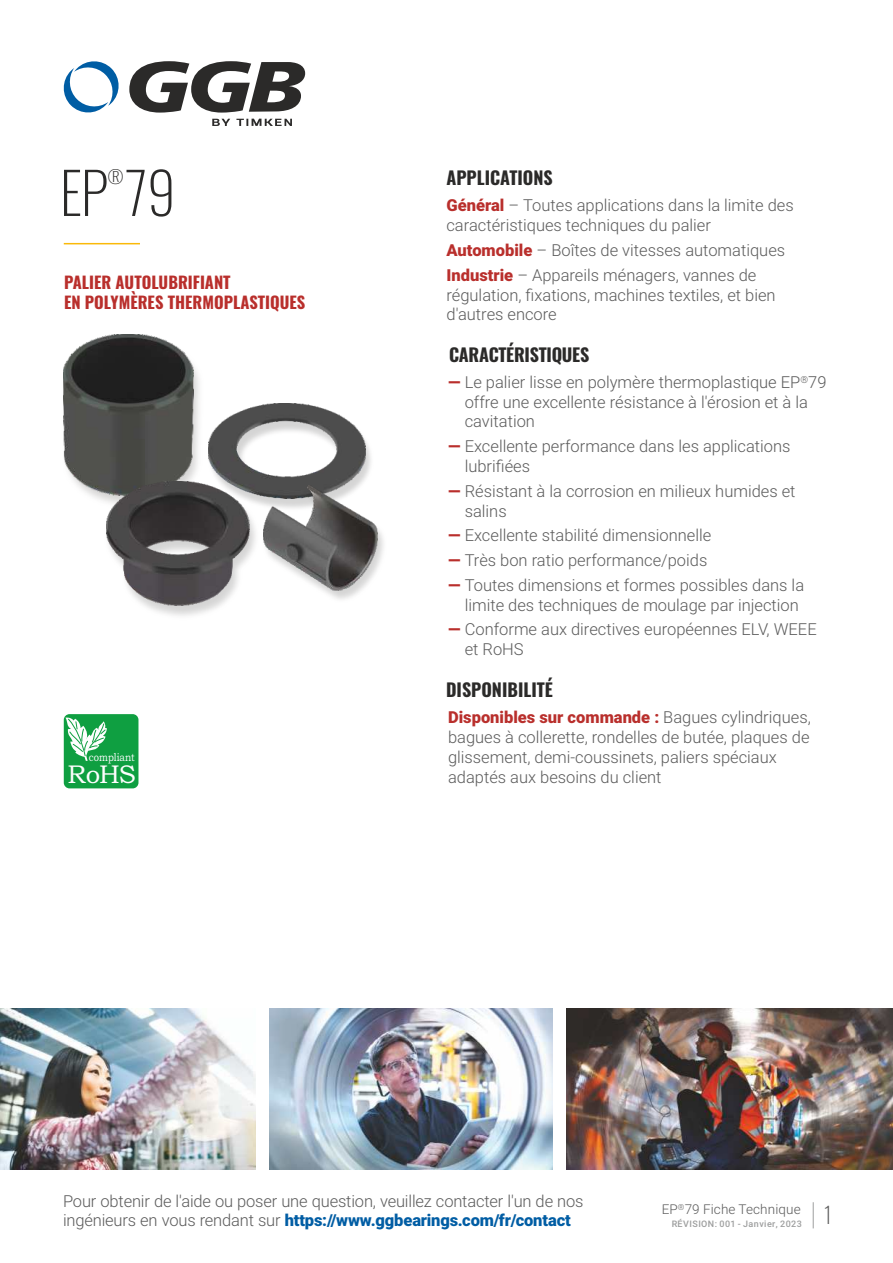
<style>
.page{position:relative;width:893px;height:1263px;background:#fff}
.page>*{position:absolute;margin:0;border:0;box-sizing:border-box;transform-origin:0 0}
.t1{font:200 57px "Oswald";color:#2b2a29}
.t2{font:25.65px "Bookman Old Style";color:#fefefe}
.t3{font:200 22.5px "Oswald";color:#5b5b5b}
.t4{font:700 18px "Oswald";color:#2b2a29}
.t5{font:200 18px "Oswald";color:#2b2a29}
.t6{font:300 16.5px/19.8px "Roboto";color:#5b5b5b}
.t7{font:700 16.5px/19.5px "Oswald";color:#b92f2c}
.t8{font:300 13.5px "Roboto";letter-spacing:.01em;color:#5b5b5b}
.t9{font:11.25px "Bookman Old Style";color:#fefefe;scale:.84 1}
.t10{font:300 9.75px "Roboto";color:#5b5b5b}
.t11{font:500 9px "Roboto";letter-spacing:.05em;color:#9d9e9e}
.t12{font:300 8.25px "Roboto";color:#5b5b5b}
.s1{font-weight:900;color:#b92f2c}
.s2{font-weight:900;color:#005da4}
</style>
<div class="page">
<img style="left:0;top:1008px;width:256px;height:161px">
<img style="left:269px;top:1008px;width:284px;height:161px">
<img style="left:566px;top:1008px;width:327px;height:161px">
<svg style="left:813px;top:1202px;width:1px;height:26px"></svg>
<img style="left:63px;top:334px;width:137px;height:165px">
<img style="left:64px;top:335px;width:129px;height:160px">
<hr style="left:64px;top:243px;width:76px;height:1px;background:#fab909">
<img style="left:99px;top:478px;width:157px;height:138px">
<img style="left:107px;top:482px;width:143px;height:123px">
<img style="left:203px;top:442px;width:168px;height:74px">
<img style="left:208px;top:403px;width:158px;height:95px">
<img style="left:258px;top:484px;width:126px;height:116px">
<img style="left:264px;top:486px;width:114px;height:104px">
<div style="left:64px;top:714px;width:74px;height:74px;background:#0f9f41;border-radius:6px"></div>
<svg style="left:63px;top:717px;width:44px;height:44px"></svg>
<svg style="left:212px;top:119px;width:80px;height:7px"></svg>
<svg style="left:63px;top:61px;width:56px;height:52px"></svg>
<svg style="left:129px;top:61px;width:176px;height:52px"></svg>
<p class="t5" style="left:108px;top:164px;width:17px">®</p>
<h1 class="t1" style="left:60px;top:154px;width:117px">EP 79</h1>
<p class="t7" style="left:64px;top:273px;width:243px">PALIER AUTOLUBRIFIANT<br>EN POLYMÈRES THERMOPLASTIQUES</p>
<p class="t9" style="left:89px;top:752px;width:56px">compliant</p>
<h2 class="t2" style="left:67px;top:765px;width:70px">RoHS</h2>
<p class="t4" style="left:446px;top:165px;width:108px">APPLICATIONS</p>
<p class="t6" style="left:446px;top:197px;width:349px"><span class="s1">Général</span> – Toutes applications dans la limite des caractéristiques techniques du palier</p>
<p class="t6" style="left:446px;top:239px;width:340px;line-height:24.8px"><span class="s1">Automobile</span> – Boîtes de vitesses automatiques<br><span class="s1">Industrie</span> – Appareils ménagers, vannes de</p>
<p class="t6" style="left:446px;top:286px;width:331px">régulation, fixations, machines textiles, et bien d'autres encore</p>
<p class="t4" style="left:449px;top:342px;width:142px">CARACTÉRISTIQUES</p>
<p class="t6" style="left:448px;top:374px;width:380px"><span class="s1">—</span> Le palier lisse en polymère thermoplastique EP 79</p>
<p class="t10" style="left:800px;top:376px;width:9px">®</p>
<p class="t6" style="left:465px;top:394px;width:345px">offre une excellente résistance à l'érosion et à la cavitation</p>
<p class="t6" style="left:465px;top:438px;width:327px;text-indent:-17px"><span class="s1">—</span> Excellente performance dans les applications lubrifiées</p>
<p class="t6" style="left:465px;top:483px;width:332px;text-indent:-17px"><span class="s1">—</span> Résistant à la corrosion en milieux humides et salins</p>
<p class="t6" style="left:448px;top:527px;width:265px"><span class="s1">—</span> Excellente stabilité dimensionnelle</p>
<p class="t6" style="left:448px;top:552px;width:261px"><span class="s1">—</span> Très bon ratio performance/poids</p>
<p class="t6" style="left:465px;top:577px;width:341px;text-indent:-17px"><span class="s1">—</span> Toutes dimensions et formes possibles dans la limite des techniques de moulage par injection</p>
<p class="t6" style="left:465px;top:621px;width:353px;text-indent:-17px"><span class="s1">—</span> Conforme aux directives européennes ELV, WEEE et RoHS</p>
<p class="t4" style="left:446px;top:677px;width:108px">DISPONIBILITÉ</p>
<p class="t6" style="left:448px;top:709px;width:364px"><span class="s1">Disponibles sur commande :</span> Bagues cylindriques, bagues à collerette, rondelles de butée, plaques de glissement, demi-coussinets, paliers spéciaux adaptés aux besoins du client</p>
<p class="t6" style="left:63px;top:1193px;width:522px">Pour obtenir de l'aide ou poser une question, veuillez contacter l'un de nos ingénieurs en vous rendant sur <span class="s2">https://www.ggbearings.com/fr/contact</span></p>
<p class="t12" style="left:678px;top:1204px;width:8px">®</p>
<p class="t8" style="left:662px;top:1204px;width:141px">EP 79 Fiche Technique</p>
<p class="t11" style="left:672px;top:1220px;width:132px">RÉVISION: 001 - Janvier, 2023</p>
<h3 class="t3" style="left:823px;top:1200px;width:11px">1</h3>
</div>
